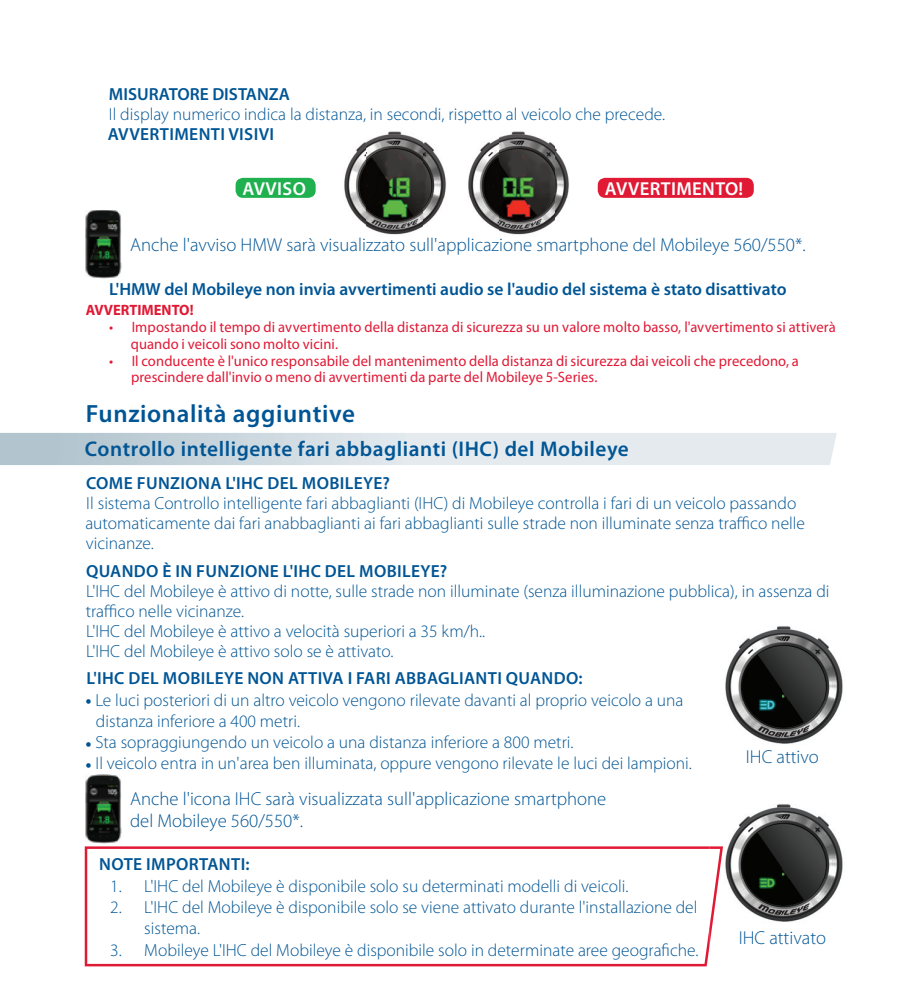
<style>
.page{position:relative;width:922px;height:993px;background:#fff}
.page>*{position:absolute;margin:0;border:0;box-sizing:border-box;transform-origin:0 0}
.t1{font:600 25px "Myriad Pro";letter-spacing:.025em;color:#005595}
.t2{font:600 21.25px "Myriad Pro";letter-spacing:.025em;color:#005595}
.t3{font:300 18.75px/21.2px "Myriad Pro";color:#005595}
.t4{font:600 18.75px "Myriad Pro";letter-spacing:.02em;color:#fff}
.t5{font:300 17.5px/20px "Myriad Pro";color:#005595}
.t6{font:600 17.5px "Myriad Pro";letter-spacing:.02em;color:#005595}
.t7{font:600 17.5px "Myriad Pro";color:#005595}
.t8{font:15px/17px "Myriad Pro";letter-spacing:.005em;color:#e01935}
.t9{font:700 15px "Myriad Pro";color:#e01935}
</style>
<div class="page">
<svg style="left:0;top:433px;width:836px;height:32px;background:#d6dfe5"></svg>
<div style="left:86px;top:441px;width:542px;height:20px;background:linear-gradient(to right,#bdccd5,#eff2f5)"></div>
<img style="left:300px;top:131px;width:123px;height:67px">
<img style="left:346px;top:198px;width:143px;height:37px">
<img style="left:423px;top:131px;width:199px;height:67px">
<img style="left:489px;top:198px;width:78px;height:37px">
<img style="left:709px;top:804px;width:134px;height:145px">
<img style="left:725px;top:626px;width:118px;height:118px">
<img style="left:85px;top:210px;width:37px;height:68px">
<img style="left:85px;top:774px;width:37px;height:68px">
<div style="left:235px;top:178px;width:80px;height:20px;background:#1fb04f;border-radius:8px"></div>
<div style="left:597px;top:178px;width:156px;height:20px;background:#e01935;border-radius:8px"></div>
<svg style="left:85px;top:846px;width:624px;height:120px"></svg>
<img style="left:709px;top:846px;width:13px;height:101px">
<p class="t7" style="left:109px;top:87px;width:182px">MISURATORE DISTANZA</p>
<p class="t5" style="left:109px;top:105px;width:558px">Il display numerico indica la distanza, in secondi, rispetto al veicolo che precede.</p>
<p class="t6" style="left:108px;top:127px;width:168px">AVVERTIMENTI VISIVI</p>
<p class="t4" style="left:242px;top:182px;width:65px">AVVISO</p>
<p class="t4" style="left:604px;top:182px;width:140px">AVVERTIMENTO!</p>
<p class="t3" style="left:130px;top:236px;width:677px">Anche l'avviso HMW sarà visualizzato sull'applicazione smartphone del Mobileye 560/550*.</p>
<p class="t7" style="left:109px;top:282px;width:679px">L'HMW del Mobileye non invia avvertimenti audio se l'audio del sistema è stato disattivato</p>
<p class="t9" style="left:86px;top:304px;width:109px">AVVERTIMENTO!</p>
<p class="t8" style="left:131px;top:319px;width:706px;text-indent:-22px">• Impostando il tempo di avvertimento della distanza di sicurezza su un valore molto basso, l'avvertimento si attiverà quando i veicoli sono molto vicini.</p>
<p class="t8" style="left:131px;top:353px;width:669px;text-indent:-22px">• Il conducente è l'unico responsabile del mantenimento della distanza di sicurezza dai veicoli che precedono, a prescindere dall'invio o meno di avvertimenti da parte del Mobileye 5-Series.</p>
<h1 class="t1" style="left:86px;top:403px;width:270px">Funzionalità aggiuntive</h1>
<p class="t2" style="left:85px;top:441px;width:545px">Controllo intelligente fari abbaglianti (IHC) del Mobileye</p>
<p class="t6" style="left:86px;top:476px;width:305px">COME FUNZIONA L'IHC DEL MOBILEYE?</p>
<p class="t5" style="left:85px;top:494px;width:721px">Il sistema Controllo intelligente fari abbaglianti (IHC) di Mobileye controlla i fari di un veicolo passando automaticamente dai fari anabbaglianti ai fari abbaglianti sulle strade non illuminate senza traffico nelle vicinanze.</p>
<p class="t6" style="left:86px;top:564px;width:363px">QUANDO È IN FUNZIONE L'IHC DEL MOBILEYE?</p>
<p class="t5" style="left:86px;top:582px;width:745px">L'IHC del Mobileye è attivo di notte, sulle strade non illuminate (senza illuminazione pubblica), in assenza di traffico nelle vicinanze.<br>L'IHC del Mobileye è attivo a velocità superiori a 35 km/h..<br>L'IHC del Mobileye è attivo solo se è attivato.</p>
<p class="t6" style="left:86px;top:671px;width:497px">L'IHC DEL MOBILEYE NON ATTIVA I FARI ABBAGLIANTI QUANDO:</p>
<p class="t5" style="left:96px;top:690px;width:589px;line-height:21.2px;text-indent:-10px">● Le luci posteriori di un altro veicolo vengono rilevate davanti al proprio veicolo a una distanza inferiore a 400 metri.</p>
<p class="t5" style="left:86px;top:733px;width:489px">● Sta sopraggiungendo un veicolo a una distanza inferiore a 800 metri.</p>
<p class="t5" style="left:86px;top:754px;width:607px">● Il veicolo entra in un'area ben illuminata, oppure vengono rilevate le luci dei lampioni.</p>
<p class="t3" style="left:745px;top:747px;width:74px">IHC attivo</p>
<p class="t3" style="left:130px;top:789px;width:477px">Anche l'icona IHC sarà visualizzata sull'applicazione smartphone del Mobileye 560/550*.</p>
<p class="t6" style="left:99px;top:857px;width:152px">NOTE IMPORTANTI:</p>
<p class="t5" style="left:110px;top:876px;width:520px">1. L'IHC del Mobileye è disponibile solo su determinati modelli di veicoli.</p>
<p class="t5" style="left:144px;top:897px;width:554px;line-height:21.2px;text-indent:-34px">2. L'IHC del Mobileye è disponibile solo se viene attivato durante l'installazione del sistema.</p>
<p class="t5" style="left:110px;top:940px;width:589px">3. Mobileye L'IHC del Mobileye è disponibile solo in determinate aree geografiche.</p>
<p class="t3" style="left:738px;top:927px;width:89px">IHC attivato</p>
</div>
